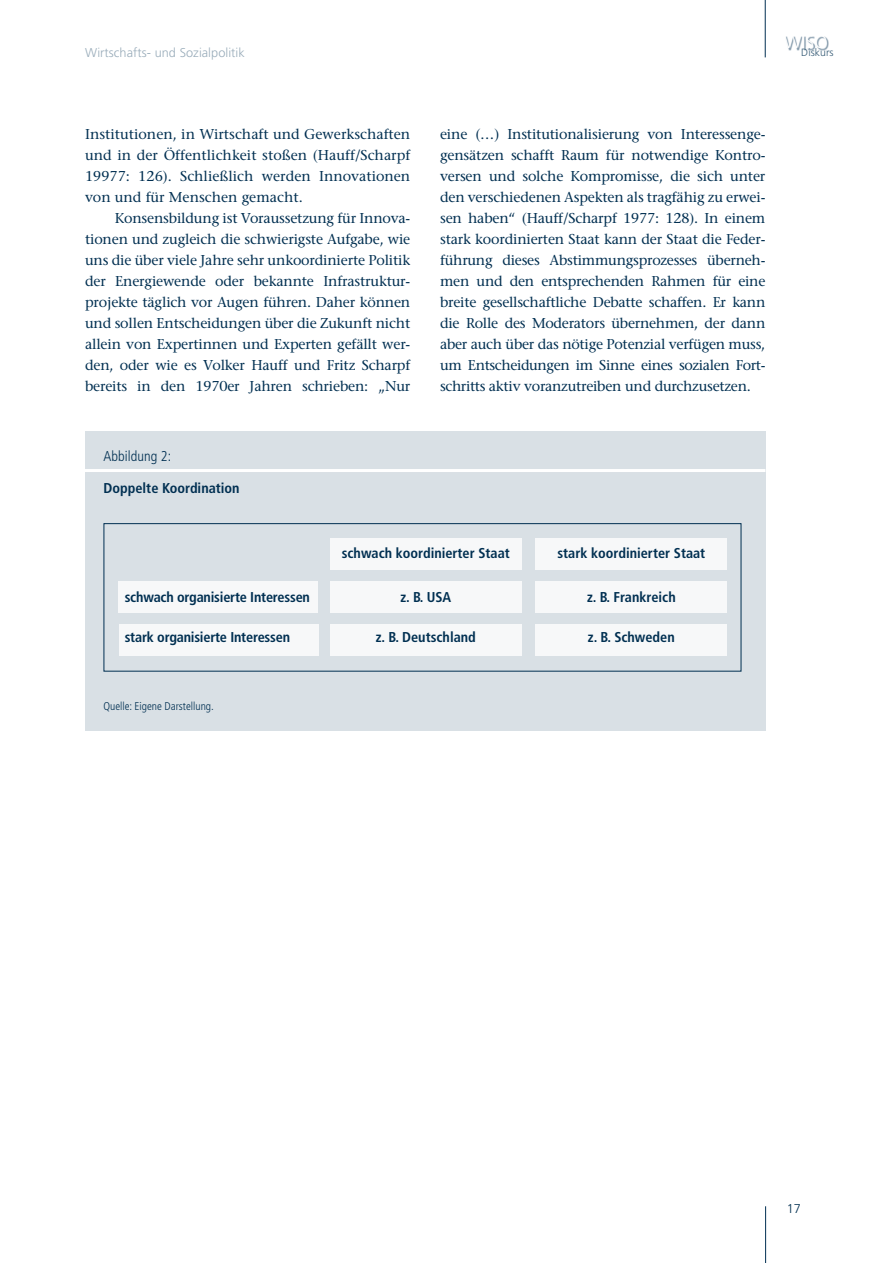
<style>
.page{position:relative;width:893px;height:1263px;background:#fff}
.page>*{position:absolute;margin:0;border:0;box-sizing:border-box;transform-origin:0 0}
.t1{font:300 18px "Frutiger";color:#fff}
.t2{font:14.25px/21px "Stone Serif";letter-spacing:-.015em;color:#002f51;text-align:justify}
.t3{font:700 condensed 14.25px "Frutiger";color:#002f51}
.t4{font:300 condensed 14.25px "Frutiger";letter-spacing:.005em;color:#002f51}
.t5{font:300 12.75px "Frutiger";letter-spacing:.005em;color:#99acba}
.t6{font:300 12.75px "Frutiger";color:#002f51}
.t7{font:300 condensed 11.25px "Frutiger";color:#002f51}
.t8{font:300 10.5px "Frutiger";letter-spacing:.005em;color:#335974}
</style>
<div class="page">
<hr style="left:765px;top:1206px;width:1px;height:57px;background:#002f51">
<div style="left:785px;top:36px;width:44px;height:14px;background:#4d6d86;opacity:.75"></div>
<hr style="left:765px;top:0;width:1px;height:57px;background:#002f51">
<div style="left:85px;top:432px;width:680px;height:299px;background:#d9e0e5"></div>
<hr style="left:85px;top:469px;width:680px;height:3px;background:#fff">
<div style="left:104px;top:523px;width:637px;height:148px;border:1px solid #002f51"></div>
<div style="left:330px;top:538px;width:191px;height:31px;background:#f7f8f9"></div>
<div style="left:118px;top:581px;width:200px;height:31px;background:#f7f8f9"></div>
<div style="left:119px;top:624px;width:200px;height:31px;background:#f7f8f9"></div>
<div style="left:535px;top:538px;width:191px;height:31px;background:#f7f8f9"></div>
<div style="left:330px;top:581px;width:191px;height:31px;background:#f7f8f9"></div>
<div style="left:330px;top:624px;width:191px;height:31px;background:#f7f8f9"></div>
<div style="left:535px;top:581px;width:191px;height:31px;background:#f7f8f9"></div>
<div style="left:535px;top:624px;width:191px;height:31px;background:#f7f8f9"></div>
<p class="t1" style="left:784px;top:32px;width:45px">WISO</p>
<p class="t5" style="left:85px;top:45px;width:161px">Wirtschafts- und Sozialpolitik</p>
<p class="t8" style="left:801px;top:47px;width:34px">Diskurs</p>
<p class="t2" style="left:85px;top:123px;width:327px">Institutionen, in Wirtschaft und Gewerkschaften und in der Öffentlichkeit stoßen (Hauff/Scharpf 19977: 126). Schließlich werden Innovationen von und für Menschen gemacht.</p>
<p class="t2" style="left:85px;top:207px;width:327px;text-indent:30px">Konsensbildung ist Voraussetzung für Innova&shy;tionen und zugleich die schwierigste Aufgabe, wie uns die über viele Jahre sehr unkoordinierte Politik der Energiewende oder bekannte Infrastruktur&shy;projekte täglich vor Augen führen. Daher können und sollen Entscheidungen über die Zukunft nicht allein von Expertinnen und Experten gefällt wer&shy;den, oder wie es Volker Hauff und Fritz Scharpf bereits in den 1970er Jahren schrieben: „Nur</p>
<p class="t4" style="left:104px;top:448px;width:69px">Abbildung 2:</p>
<p class="t3" style="left:104px;top:480px;width:138px">Doppelte Koordination</p>
<p class="t2" style="left:440px;top:124px;width:327px">eine (…) Institutionalisierung von Interessenge&shy;gensätzen schafft Raum für notwendige Kontro&shy;versen und solche Kompromisse, die sich unter den verschiedenen Aspekten als tragfähig zu erwei&shy;sen haben“ (Hauff/Scharpf 1977: 128). In einem stark koordinierten Staat kann der Staat die Feder&shy;führung dieses Abstimmungsprozesses überneh&shy;men und den entsprechenden Rahmen für eine breite gesellschaftliche Debatte schaffen. Er kann die Rolle des Moderators übernehmen, der dann aber auch über das nötige Potenzial verfügen muss, um Entscheidungen im Sinne eines sozialen Fort&shy;schritts aktiv voranzutreiben und durchzusetzen.</p>
<p class="t3" style="left:125px;top:588px;width:187px">schwach organisierte Interessen</p>
<p class="t3" style="left:125px;top:629px;width:167px">stark organisierte Interessen</p>
<p class="t7" style="left:104px;top:699px;width:112px">Quelle: Eigene Darstellung.</p>
<p class="t3" style="left:342px;top:544px;width:170px">schwach koordinierter Staat</p>
<p class="t3" style="left:400px;top:588px;width:52px">z. B. USA</p>
<p class="t3" style="left:376px;top:629px;width:102px">z. B. Deutschland</p>
<p class="t3" style="left:557px;top:544px;width:149px">stark koordinierter Staat</p>
<p class="t3" style="left:587px;top:588px;width:90px">z. B. Frankreich</p>
<p class="t3" style="left:588px;top:629px;width:88px">z. B. Schweden</p>
<p class="t6" style="left:787px;top:1202px;width:16px">17</p>
</div>
